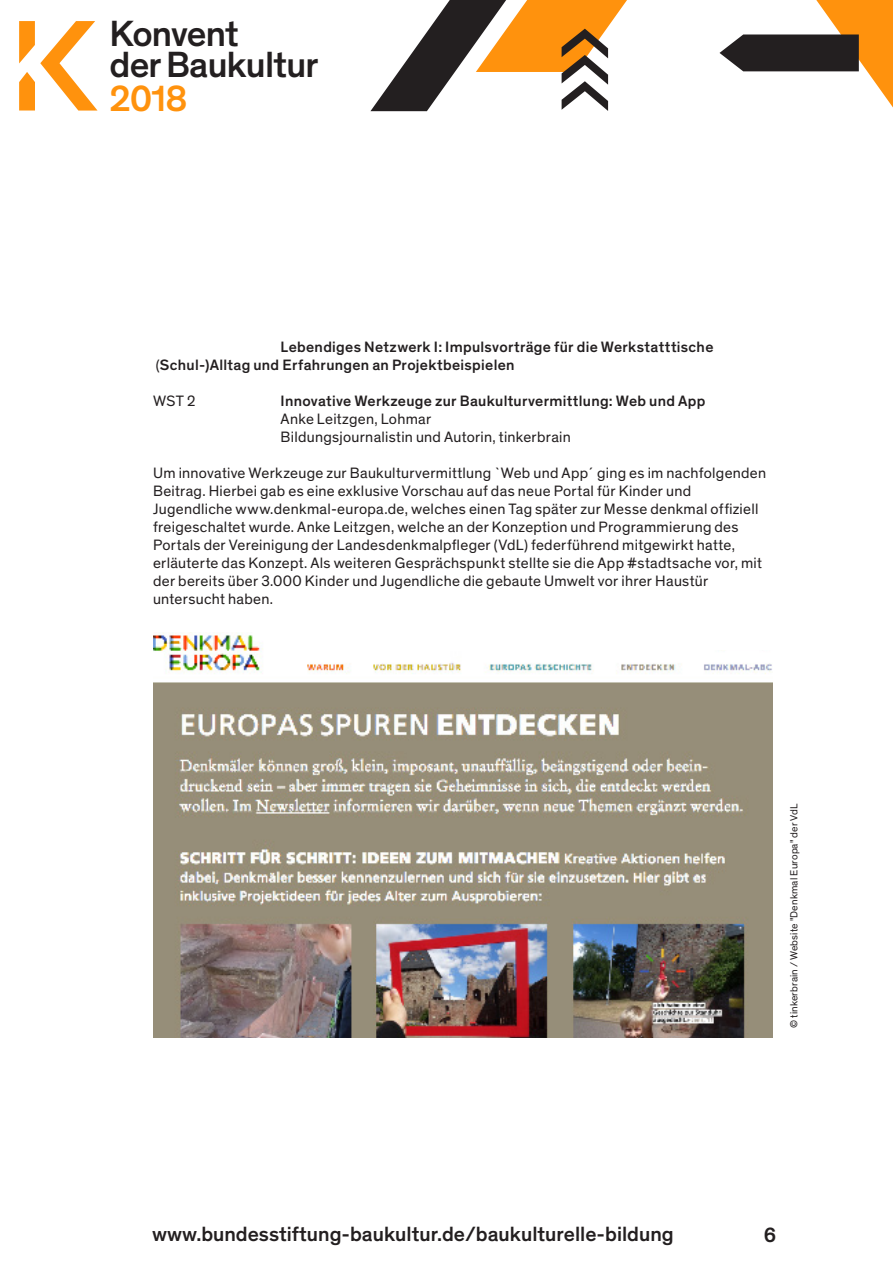
<style>
.page{position:relative;width:893px;height:1263px;background:#fff}
.page>*{position:absolute;margin:0;border:0;box-sizing:border-box;transform-origin:0 0}
.t1{font:500 37.05px/30.6px "Theinhardt";letter-spacing:-.02em;color:#231f20}
.t2{font:500 37.05px "Theinhardt";color:#ff920d}
.t3{font:500 21px "Theinhardt";color:#231f20}
.Programmablauf{font:15.3px/18px "Theinhardt";letter-spacing:.02em;color:#231f20}
.Programmablauf-2{font:500 15.3px "Theinhardt";letter-spacing:.02em;color:#231f20}
.t4{font:10.5px "Theinhardt";letter-spacing:.015em;color:#231f20}
.s1{font-weight:400}
</style>
<div class="page">
<svg style="left:19px;top:21px;width:79px;height:90px"></svg>
<svg style="left:370px;top:0;width:523px;height:111px"></svg>
<img style="left:153px;top:632px;width:620px;height:405px">
<div style="left:710px;top:627px;width:73px;height:23px;background:#fff"></div>
<h1 class="t1" style="left:109px;top:19px;width:211px">Konvent<br>der Baukultur</h1>
<h1 class="t2" style="left:109px;top:76px;width:80px">2018</h1>
<p class="Programmablauf-2" style="left:281px;top:337px;width:434px">Lebendiges Netzwerk I: Impulsvorträge für die Werkstatttische</p>
<p class="Programmablauf-2" style="left:156px;top:355px;width:360px"><span class="s1">(</span>Schul-)Alltag und Erfahrungen an Projektbeispielen</p>
<p class="Programmablauf" style="left:153px;top:392px;width:44px">WST 2</p>
<p class="Programmablauf-2" style="left:281px;top:391px;width:426px">Innovative Werkzeuge zur Baukulturvermittlung: Web und App</p>
<p class="Programmablauf" style="left:281px;top:410px;width:152px">Anke Leitzgen, Lohmar</p>
<p class="Programmablauf" style="left:281px;top:428px;width:292px">Bildungsjournalistin und Autorin, tinkerbrain</p>
<p class="Programmablauf" style="left:153px;top:464px;width:615px">Um innovative Werkzeuge zur Baukulturvermittlung `Web und App´ ging es im nachfolgenden Beitrag. Hierbei gab es eine exklusive Vorschau auf das neue Portal für Kinder und Jugendliche www.denkmal-europa.de, welches einen Tag später zur Messe denkmal offiziell freigeschaltet wurde. Anke Leitzgen, welche an der Konzeption und Programmierung des Portals der Vereinigung der Landesdenkmalpfleger (VdL) federführend mitgewirkt hatte, erläuterte das Konzept. Als weiteren Gesprächspunkt stellte sie die App #stadtsache vor, mit der bereits über 3.000 Kinder und Jugendliche die gebaute Umwelt vor ihrer Haustür untersucht haben.</p>
<p class="t4" style="left:788px;top:1028px;width:225px;rotate:-90deg">© tinkerbrain / Website "Denkmal Europa" der VdL</p>
<h2 class="t3" style="left:152px;top:1221px;width:523px">www.bundesstiftung-baukultur.de/baukulturelle-bildung</h2>
<h2 class="t3" style="left:764px;top:1222px;width:14px">6</h2>
</div>
